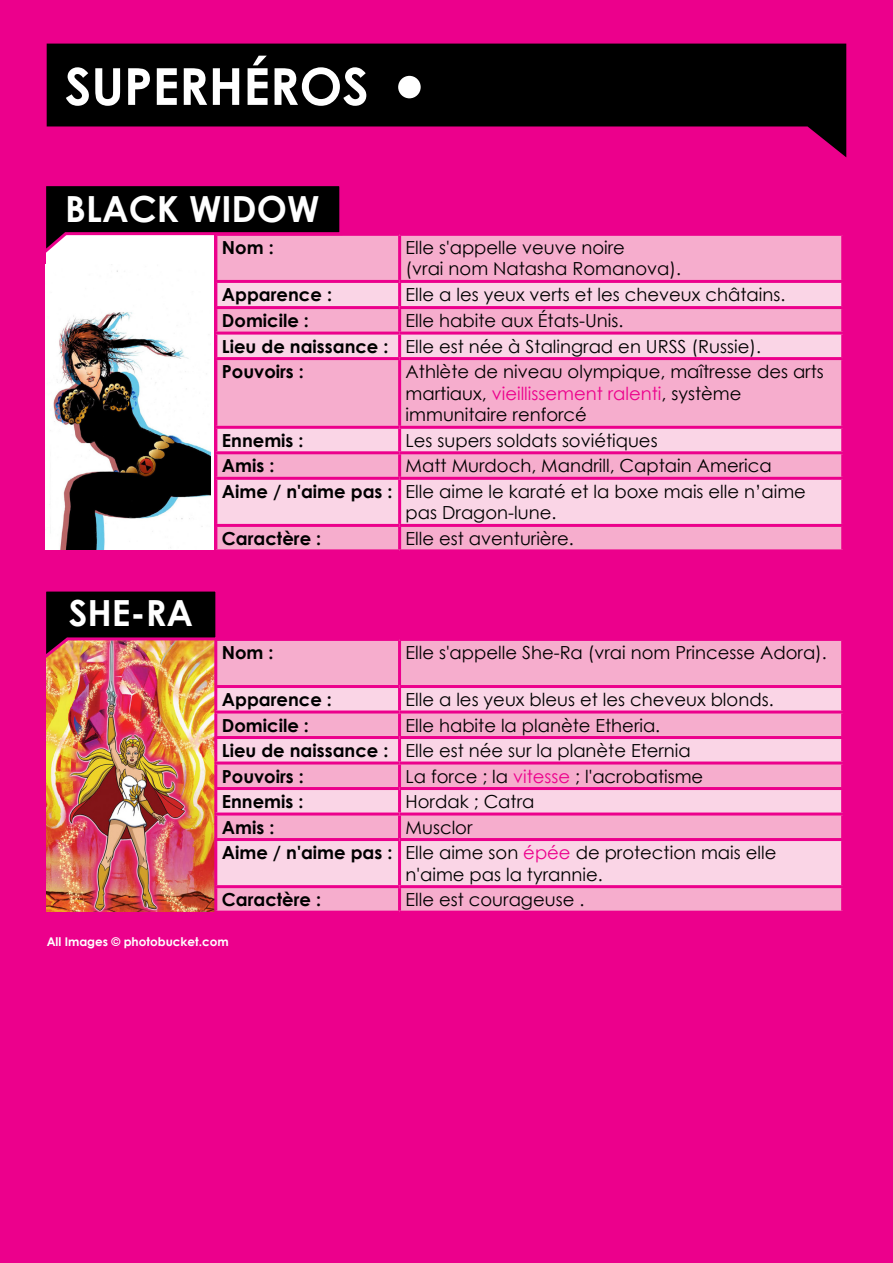
<style>
.page{position:relative;width:893px;height:1263px;background:#ec008c}
.page>*{position:absolute;margin:0;border:0;box-sizing:border-box;transform-origin:0 0}
.t1{font:700 51px "Century Gothic";color:#fff}
.t2{font:700 36px "Century Gothic";color:#fff}
.t3{font:18px/25.5px "Century Gothic";color:#000}
.t4{font:700 18px "Century Gothic";color:#000}
.t5{font:700 12px "Century Gothic";color:#fff}
.s1{font-weight:700}
.s2{color:#ec008c}
</style>
<div class="page">
<svg style="left:47px;top:44px;width:799px;height:113px;fill:#000"></svg>
<div style="left:398px;top:76px;width:23px;height:22px;background:#fff;border-radius:50%"></div>
<img style="left:47px;top:663px;width:167px;height:248px">
<div style="left:217px;top:641px;width:624px;height:270px;background:#f6adcd"></div>
<svg style="left:217px;top:688px;width:624px;height:197px;background:#f8c1da"></svg>
<hr style="left:398px;top:641px;width:3px;height:44px;background:#ec008c">
<hr style="left:214px;top:685px;width:186px;height:3px;background:#ec008c">
<hr style="left:400px;top:685px;width:444px;height:3px;background:#ec008c">
<hr style="left:398px;top:688px;width:3px;height:22px;background:#ec008c">
<hr style="left:214px;top:710px;width:186px;height:3px;background:#ec008c">
<hr style="left:400px;top:710px;width:444px;height:3px;background:#ec008c">
<hr style="left:398px;top:713px;width:3px;height:23px;background:#ec008c">
<hr style="left:214px;top:736px;width:186px;height:3px;background:#ec008c">
<hr style="left:400px;top:736px;width:444px;height:3px;background:#ec008c">
<hr style="left:398px;top:739px;width:3px;height:22px;background:#ec008c">
<hr style="left:214px;top:761px;width:186px;height:3px;background:#ec008c">
<hr style="left:400px;top:761px;width:444px;height:3px;background:#ec008c">
<hr style="left:398px;top:764px;width:3px;height:23px;background:#ec008c">
<hr style="left:214px;top:787px;width:186px;height:3px;background:#ec008c">
<hr style="left:400px;top:787px;width:444px;height:3px;background:#ec008c">
<hr style="left:398px;top:790px;width:3px;height:22px;background:#ec008c">
<hr style="left:214px;top:812px;width:186px;height:3px;background:#ec008c">
<hr style="left:400px;top:812px;width:444px;height:3px;background:#ec008c">
<hr style="left:398px;top:815px;width:3px;height:23px;background:#ec008c">
<hr style="left:214px;top:838px;width:186px;height:3px;background:#ec008c">
<hr style="left:400px;top:838px;width:444px;height:3px;background:#ec008c">
<hr style="left:398px;top:841px;width:3px;height:44px;background:#ec008c">
<hr style="left:214px;top:885px;width:186px;height:3px;background:#ec008c">
<hr style="left:400px;top:885px;width:444px;height:3px;background:#ec008c">
<hr style="left:398px;top:888px;width:3px;height:23px;background:#ec008c">
<img style="left:46px;top:591px;width:174px;height:72px">
<div style="left:217px;top:236px;width:624px;height:313px;background:#f6adcd"></div>
<svg style="left:217px;top:283px;width:624px;height:241px;background:#f7bfd8"></svg>
<hr style="left:400px;top:306px;width:444px;height:3px;background:#ec008c">
<hr style="left:400px;top:332px;width:444px;height:3px;background:#ec008c">
<hr style="left:400px;top:357px;width:444px;height:3px;background:#ec008c">
<hr style="left:400px;top:426px;width:444px;height:3px;background:#ec008c">
<hr style="left:400px;top:451px;width:444px;height:3px;background:#ec008c">
<hr style="left:400px;top:477px;width:444px;height:3px;background:#ec008c">
<hr style="left:214px;top:306px;width:186px;height:3px;background:#ec008c">
<hr style="left:214px;top:332px;width:186px;height:3px;background:#ec008c">
<hr style="left:214px;top:357px;width:186px;height:3px;background:#ec008c">
<hr style="left:214px;top:426px;width:186px;height:3px;background:#ec008c">
<hr style="left:214px;top:451px;width:186px;height:3px;background:#ec008c">
<hr style="left:214px;top:477px;width:186px;height:3px;background:#ec008c">
<hr style="left:398px;top:283px;width:3px;height:23px;background:#ec008c">
<hr style="left:398px;top:309px;width:3px;height:23px;background:#ec008c">
<hr style="left:398px;top:335px;width:3px;height:22px;background:#ec008c">
<hr style="left:398px;top:360px;width:3px;height:66px;background:#ec008c">
<hr style="left:398px;top:429px;width:3px;height:22px;background:#ec008c">
<hr style="left:398px;top:454px;width:3px;height:23px;background:#ec008c">
<hr style="left:398px;top:480px;width:3px;height:44px;background:#ec008c">
<hr style="left:398px;top:527px;width:3px;height:22px;background:#ec008c">
<hr style="left:214px;top:280px;width:186px;height:3px;background:#ec008c">
<hr style="left:398px;top:236px;width:3px;height:44px;background:#ec008c">
<hr style="left:400px;top:280px;width:444px;height:3px;background:#ec008c">
<hr style="left:214px;top:524px;width:186px;height:3px;background:#ec008c">
<hr style="left:400px;top:524px;width:444px;height:3px;background:#ec008c">
<div style="left:46px;top:233px;width:168px;height:317px;background:#fff"></div>
<img style="left:53px;top:270px;width:158px;height:280px">
<svg style="left:46px;top:186px;width:298px;height:72px"></svg>
<h1 class="t1" style="left:65px;top:48px;width:305px">SUPERHÉROS</h1>
<h2 class="t2" style="left:65px;top:182px;width:256px">BLACK WIDOW</h2>
<p class="t4" style="left:222px;top:234px;width:53px">Nom :</p>
<p class="t3" style="left:406px;top:236px;width:277px;line-height:21.6px">Elle s'appelle veuve noire<br>(vrai nom Natasha Romanova).</p>
<p class="t4" style="left:222px;top:281px;width:112px">Apparence :</p>
<p class="t3" style="left:406px;top:282px;width:381px">Elle a les yeux verts et les cheveux châtains.</p>
<p class="t4" style="left:222px;top:307px;width:89px">Domicile :</p>
<p class="t3" style="left:222px;top:308px;width:541px;text-indent:184px">Elle habite aux États-Unis.<br><span class="s1">Lieu de naissance :</span> Elle est née à Stalingrad en URSS (Russie).<br><span class="s1">Pouvoirs :</span></p>
<p class="t3" style="left:406px;top:360px;width:420px;line-height:21.6px">Athlète de niveau olympique, maîtresse des arts martiaux, <span class="s2">vieillissement ralenti</span>, système immunitaire renforcé</p>
<h2 class="t2" style="left:69px;top:586px;width:126px">SHE-RA</h2>
<p class="t4" style="left:222px;top:427px;width:83px">Ennemis :</p>
<p class="t3" style="left:406px;top:427px;width:253px">Les supers soldats soviétiques</p>
<p class="t4" style="left:222px;top:452px;width:54px">Amis :</p>
<p class="t3" style="left:222px;top:453px;width:586px;text-indent:184px">Matt Murdoch, Mandrill, Captain America<br><span class="s1">Aime / n'aime pas :</span> Elle aime le karaté et la boxe mais elle n’aime</p>
<p class="t3" style="left:406px;top:500px;width:152px">pas Dragon-lune.</p>
<p class="t4" style="left:222px;top:525px;width:101px">Caractère :</p>
<p class="t3" style="left:406px;top:525px;width:170px">Elle est aventurière.</p>
<p class="t4" style="left:222px;top:639px;width:53px">Nom :</p>
<p class="t3" style="left:406px;top:639px;width:423px">Elle s'appelle She-Ra (vrai nom Princesse Adora).</p>
<p class="t4" style="left:222px;top:686px;width:112px">Apparence :</p>
<p class="t3" style="left:406px;top:686px;width:370px">Elle a les yeux bleus et les cheveux blonds.</p>
<p class="t4" style="left:222px;top:711px;width:89px">Domicile :</p>
<p class="t3" style="left:222px;top:712px;width:470px;text-indent:184px">Elle habite la planète Etheria.<br><span class="s1">Lieu de naissance :</span> Elle est née sur la planète Eternia<br><span class="s1">Pouvoirs :</span></p>
<p class="t3" style="left:406px;top:763px;width:299px">La force ; la <span class="s2">vitesse</span> ; l'acrobatisme</p>
<p class="t4" style="left:222px;top:788px;width:83px">Ennemis :</p>
<p class="t3" style="left:406px;top:788px;width:130px">Hordak ; Catra</p>
<p class="t4" style="left:222px;top:813px;width:54px">Amis :</p>
<p class="t3" style="left:222px;top:814px;width:556px;text-indent:184px">Musclor<br><span class="s1">Aime / n'aime pas :</span> Elle aime son <span class="s2">épée</span> de protection mais elle</p>
<p class="t3" style="left:406px;top:861px;width:199px">n'aime pas la tyrannie.</p>
<p class="t4" style="left:222px;top:886px;width:101px">Caractère :</p>
<p class="t3" style="left:406px;top:887px;width:180px">Elle est courageuse .</p>
<p class="t5" style="left:47px;top:933px;width:184px">All Images © photobucket.com</p>
</div>
